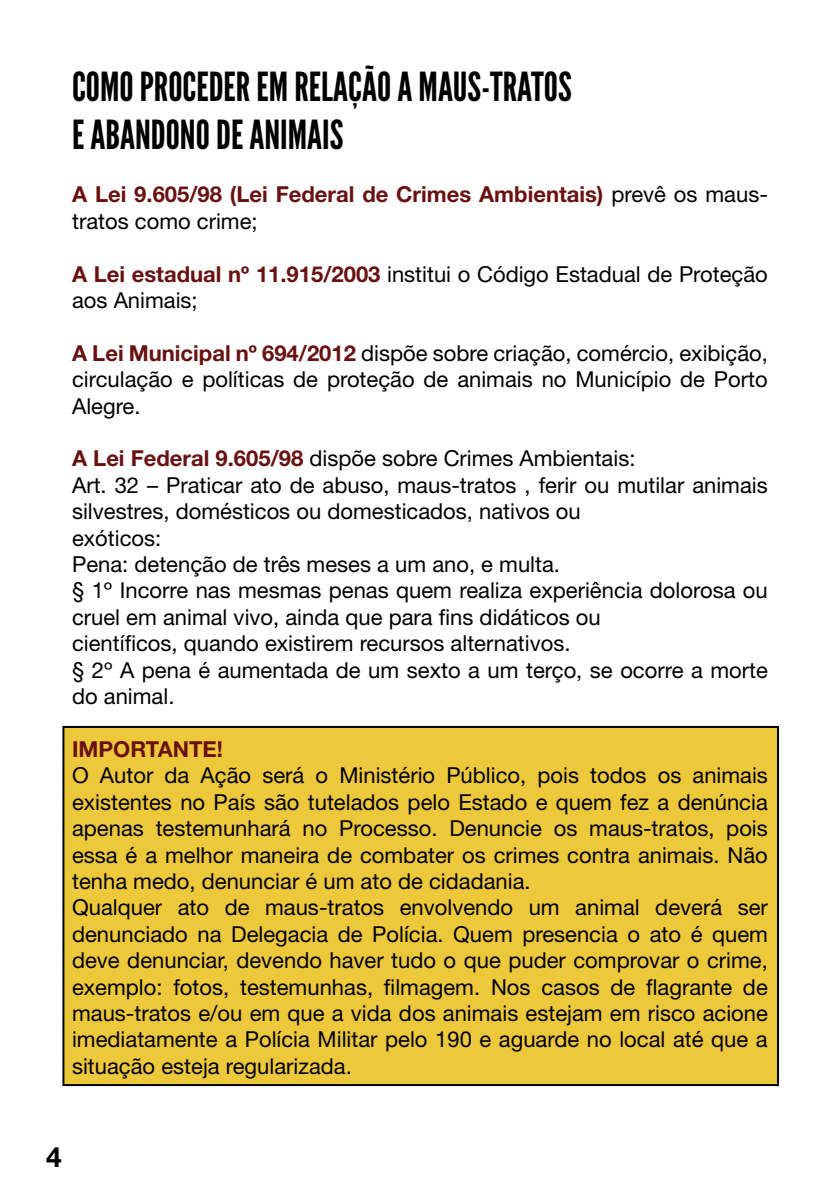
<style>
.page{position:relative;width:840px;height:1191px;background:#fff}
.page>*{position:absolute;margin:0;border:0;box-sizing:border-box;transform-origin:0 0}
.t1{font:40px/48px "League Gothic";color:#000}
.t2{font:700 28px "Helvetica Neue LT Std";color:#000}
.t3{font:22px/26.4px "Helvetica Neue LT Std";color:#000}
.t4{font:700 22px/26.4px "Helvetica Neue LT Std";color:#6a1011}
.t5{font:700 22px "Helvetica Neue LT Std";color:#691011}
.s1{font-weight:400;color:#000}
.s2{font-weight:700;color:#691011}
</style>
<div class="page">
<div style="left:63px;top:727px;width:714px;height:358px;background:#edc83b"></div>
<div style="left:62px;top:726px;width:716px;height:360px;border:2px solid #000"></div>
<h1 class="t1" style="left:72px;top:63px;width:501px">COMO PROCEDER EM RELAÇÃO A MAUS-TRATOS<br>E ABANDONO DE ANIMAIS</h1>
<p class="t4" style="left:72px;top:181px;width:697px">A Lei 9.605/98 (Lei Federal de Crimes Ambientais) <span class="s1">prevê os maus&shy;tratos como crime;</span></p>
<p class="t3" style="left:72px;top:260px;width:697px"><span class="s2">A Lei estadual nº 11.915/2003</span> institui o Código Estadual de Proteção aos Animais;</p>
<p class="t3" style="left:72px;top:339px;width:697px;text-align:justify"><span class="s2">A Lei Municipal nº 694/2012</span> dispõe sobre criação, comércio, exibição, circulação e políticas de proteção de animais no Município de Porto Alegre.</p>
<p class="t3" style="left:72px;top:445px;width:697px"><span class="s2">A Lei Federal 9.605/98</span> dispõe sobre Crimes Ambientais:<br>Art. 32 – Praticar ato de abuso, maus-tratos , ferir ou mutilar animais silvestres, domésticos ou domesticados, nativos ou<br>exóticos:<br>Pena: detenção de três meses a um ano, e multa.<br>§ 1º Incorre nas mesmas penas quem realiza experiência dolorosa ou cruel em animal vivo, ainda que para fins didáticos ou<br>científicos, quando existirem recursos alternativos.<br>§ 2º A pena é aumentada de um sexto a um terço, se ocorre a morte do animal.</p>
<p class="t5" style="left:72px;top:735px;width:152px">IMPORTANTE!</p>
<p class="t3" style="left:72px;top:762px;width:697px">O Autor da Ação será o Ministério Público, pois todos os animais existentes no País são tutelados pelo Estado e quem fez a denúncia apenas testemunhará no Processo. Denuncie os maus-tratos, pois essa é a melhor maneira de combater os crimes contra animais. Não tenha medo, denunciar é um ato de cidadania.<br>Qualquer ato de maus-tratos envolvendo um animal deverá ser denunciado na Delegacia de Polícia. Quem presencia o ato é quem deve denunciar, devendo haver tudo o que puder comprovar o crime, exemplo: fotos, testemunhas, filmagem. Nos casos de flagrante de maus-tratos e/ou em que a vida dos animais estejam em risco acione imediatamente a Polícia Militar pelo 190 e aguarde no local até que a situação esteja regularizada.</p>
<p class="t2" style="left:46px;top:1139px;width:17px">4</p>
</div>
